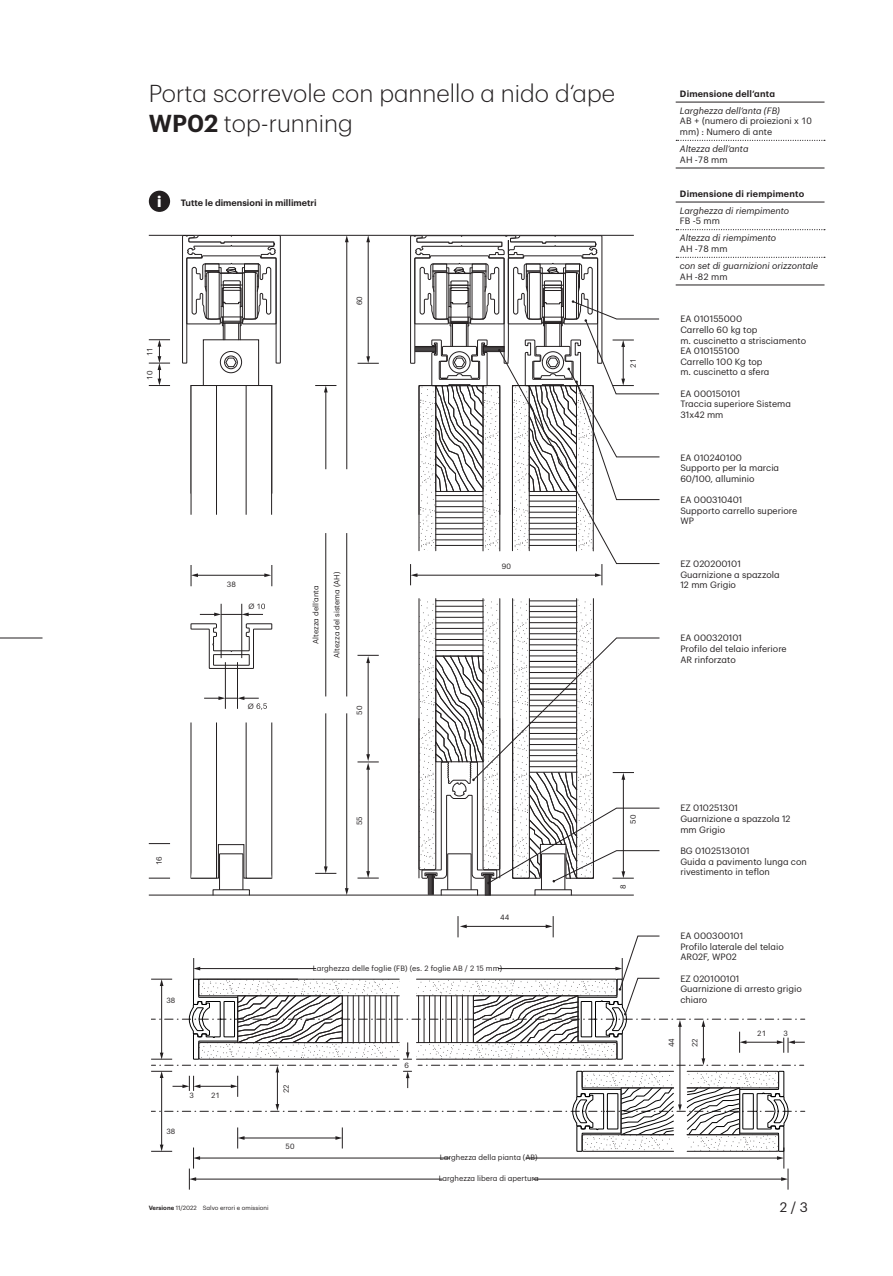
<style>
.page{position:relative;width:893px;height:1276px;background:#fff}
.page>*{position:absolute;margin:0;border:0;box-sizing:border-box;transform-origin:0 0}
.t1{font:300 24px/30px "Graphik";color:#231f20}
.t2{font:700 15px "Graphik";color:#fff}
.t3{font:13.5px "Graphik";color:#231f20}
.t4{font:9px/10.6px "Graphik";color:#231f20}
.t5{font:italic 9px "Graphik";color:#231f20}
.t6{font:600 9px "Graphik";letter-spacing:.02em;color:#231f20}
.t7{font:600 9px "Graphik";color:#231f20}
.t8{font:7.5px "Graphik";color:#231f20}
.t9{font:6px "Graphik";color:#231f20}
.s1{font-weight:600}
</style>
<div class="page">
<hr style="left:368px;top:241px;width:1px;height:117px;background:#231f20">
<svg style="left:366px;top:236px;width:4px;height:6px"></svg>
<svg style="left:358px;top:356px;width:21px;height:8px"></svg>
<hr style="left:346px;top:241px;width:1px;height:228px;background:#231f20">
<svg style="left:345px;top:236px;width:4px;height:6px"></svg>
<hr style="left:346px;top:533px;width:1px;height:163px;background:#231f20">
<hr style="left:346px;top:713px;width:1px;height:176px;background:#231f20">
<svg style="left:345px;top:888px;width:4px;height:6px"></svg>
<hr style="left:325px;top:391px;width:1px;height:78px;background:#231f20">
<svg style="left:315px;top:385px;width:21px;height:7px"></svg>
<hr style="left:325px;top:533px;width:1px;height:163px;background:#231f20">
<hr style="left:325px;top:713px;width:1px;height:154px;background:#231f20">
<svg style="left:315px;top:866px;width:21px;height:8px"></svg>
<hr style="left:149px;top:894px;width:485px;height:1px;background:#231f20">
<hr style="left:149px;top:235px;width:485px;height:1px;background:#231f20">
<hr style="left:368px;top:768px;width:1px;height:104px;background:#231f20">
<svg style="left:357px;top:871px;width:22px;height:7px"></svg>
<hr style="left:368px;top:662px;width:1px;height:93px;background:#231f20">
<svg style="left:357px;top:655px;width:22px;height:8px"></svg>
<svg style="left:357px;top:754px;width:22px;height:15px"></svg>
<div style="left:191px;top:385px;width:26px;height:130px;background:#fff;border:1px solid #231f20"></div>
<div style="left:246px;top:385px;width:26px;height:130px;background:#fff;border:1px solid #231f20"></div>
<hr style="left:197px;top:575px;width:69px;height:1px;background:#231f20">
<svg style="left:191px;top:565px;width:7px;height:21px"></svg>
<svg style="left:264px;top:565px;width:8px;height:21px"></svg>
<svg style="left:149px;top:339px;width:21px;height:47px"></svg>
<svg style="left:149px;top:843px;width:21px;height:1px"></svg>
<svg style="left:149px;top:878px;width:21px;height:1px"></svg>
<svg style="left:190px;top:623px;width:82px;height:46px"></svg>
<svg style="left:200px;top:603px;width:65px;height:13px"></svg>
<svg style="left:204px;top:696px;width:63px;height:14px"></svg>
<hr style="left:241px;top:604px;width:1px;height:54px;background:#231f20">
<hr style="left:221px;top:604px;width:1px;height:54px;background:#231f20">
<hr style="left:237px;top:662px;width:1px;height:47px;background:#231f20">
<hr style="left:225px;top:662px;width:1px;height:47px;background:#231f20">
<svg style="left:182px;top:235px;width:99px;height:259px"></svg>
<svg style="left:190px;top:722px;width:82px;height:168px"></svg>
<hr style="left:0;top:637px;width:43px;height:1px;background:#231f20">
<div style="left:149px;top:191px;width:21px;height:21px;background:#231f20;border-radius:50%"></div>
<svg style="left:151px;top:916px;width:654px;height:273px"></svg>
<svg style="left:418px;top:598px;width:242px;height:297px"></svg>
<svg style="left:410px;top:235px;width:250px;height:350px"></svg>
<hr style="left:676px;top:102px;width:148px;height:1px;background:#231f20">
<hr style="left:676px;top:168px;width:148px;height:1px;background:#231f20">
<hr style="left:676px;top:202px;width:148px;height:1px;background:#231f20">
<hr style="left:676px;top:285px;width:148px;height:1px;background:#231f20">
<svg style="left:676px;top:140px;width:149px;height:1px"></svg>
<svg style="left:676px;top:229px;width:149px;height:1px"></svg>
<svg style="left:676px;top:257px;width:149px;height:1px"></svg>
<p class="t1" style="left:149px;top:77px;width:468px">Porta scorrevole con pannello a nido d‘ape<br><span class="s1">WP02</span> top-running</p>
<p class="t6" style="left:680px;top:87px;width:97px">Dimensione dell‘anta</p>
<p class="t5" style="left:680px;top:104px;width:102px">Larghezza dell‘anta (FB)</p>
<p class="t4" style="left:680px;top:115px;width:134px">AB + (numero di proiezioni x 10 mm) : Numero di ante</p>
<p class="t5" style="left:680px;top:142px;width:70px">Altezza dell‘anta</p>
<p class="t4" style="left:680px;top:153px;width:49px">AH -78 mm</p>
<p class="t6" style="left:680px;top:186px;width:126px">Dimensione di riempimento</p>
<p class="t5" style="left:680px;top:204px;width:111px">Larghezza di riempimento</p>
<p class="t4" style="left:680px;top:215px;width:42px">FB -5 mm</p>
<p class="t5" style="left:680px;top:231px;width:98px">Altezza di riempimento</p>
<p class="t4" style="left:680px;top:243px;width:49px">AH -78 mm</p>
<p class="t5" style="left:680px;top:259px;width:140px">con set di guarnizioni orizzontale</p>
<p class="t4" style="left:680px;top:270px;width:49px">AH -82 mm</p>
<p class="t2" style="left:157px;top:190px;width:6px">i</p>
<p class="t7" style="left:181px;top:196px;width:137px">Tutte le dimensioni in millimetri</p>
<p class="t8" style="left:144px;top:356px;width:10px;rotate:-90deg">11</p>
<p class="t8" style="left:144px;top:380px;width:10px;rotate:-90deg">10</p>
<p class="t8" style="left:354px;top:305px;width:10px;rotate:-90deg">60</p>
<p class="t8" style="left:227px;top:579px;width:10px">38</p>
<p class="t8" style="left:248px;top:601px;width:8px">Ø</p>
<p class="t8" style="left:248px;top:700px;width:8px">Ø</p>
<p class="t8" style="left:310px;top:644px;width:60px;rotate:-90deg">Altezza dell‘anta</p>
<p class="t8" style="left:331px;top:657px;width:87px;rotate:-90deg">Altezza del sistema (AH)</p>
<p class="t8" style="left:354px;top:714px;width:10px;rotate:-90deg">50</p>
<p class="t8" style="left:502px;top:561px;width:10px">90</p>
<p class="t8" style="left:154px;top:865px;width:10px;rotate:-90deg">16</p>
<p class="t8" style="left:166px;top:994px;width:10px">38</p>
<p class="t8" style="left:166px;top:1126px;width:10px">38</p>
<p class="t8" style="left:189px;top:1089px;width:6px">3</p>
<p class="t8" style="left:211px;top:1089px;width:10px">21</p>
<p class="t8" style="left:354px;top:825px;width:10px;rotate:-90deg">55</p>
<p class="t8" style="left:500px;top:912px;width:10px">44</p>
<p class="t8" style="left:313px;top:962px;width:191px">Larghezza delle foglie (FB) (es. 2 foglie AB / 2 15 mm)</p>
<p class="t8" style="left:281px;top:1093px;width:10px;rotate:-90deg">22</p>
<p class="t8" style="left:286px;top:1141px;width:10px">50</p>
<p class="t8" style="left:405px;top:1059px;width:6px">6</p>
<p class="t8" style="left:440px;top:1151px;width:99px">Larghezza della pianta (AB)</p>
<p class="t8" style="left:439px;top:1173px;width:102px">Larghezza libera di apertura</p>
<p class="t8" style="left:627px;top:367px;width:10px;rotate:-90deg">21</p>
<p class="t4" style="left:680px;top:313px;width:63px">EA 010155000</p>
<p class="t4" style="left:680px;top:323px;width:79px">Carrello 60 kg top</p>
<p class="t4" style="left:680px;top:334px;width:127px">m. cuscinetto a strisciamento</p>
<p class="t4" style="left:680px;top:345px;width:61px">EA 010155100</p>
<p class="t4" style="left:680px;top:355px;width:84px">Carrello 100 Kg top</p>
<p class="t4" style="left:680px;top:366px;width:91px">m. cuscinetto a sfera</p>
<p class="t4" style="left:680px;top:387px;width:62px">EA 000150101</p>
<p class="t4" style="left:680px;top:398px;width:112px">Traccia superiore Sistema<br>31x42 mm</p>
<p class="t4" style="left:680px;top:451px;width:63px">EA 010240100</p>
<p class="t4" style="left:680px;top:462px;width:100px">Supporto per la marcia</p>
<p class="t4" style="left:680px;top:472px;width:76px">60/100, alluminio</p>
<p class="t4" style="left:680px;top:494px;width:64px">EA 000310401</p>
<p class="t4" style="left:680px;top:504px;width:118px">Supporto carrello superiore<br>WP</p>
<p class="t4" style="left:680px;top:557px;width:62px">EZ 020200101</p>
<p class="t4" style="left:680px;top:568px;width:101px">Guarnizione a spazzola</p>
<p class="t4" style="left:680px;top:579px;width:57px">12 mm Grigio</p>
<p class="t4" style="left:680px;top:632px;width:63px">EA 000320101</p>
<p class="t4" style="left:680px;top:642px;width:108px">Profilo del telaio inferiore</p>
<p class="t4" style="left:680px;top:653px;width:57px">AR rinforzato</p>
<p class="t8" style="left:627px;top:823px;width:10px;rotate:-90deg">50</p>
<p class="t8" style="left:617px;top:889px;width:6px;rotate:-90deg">8</p>
<p class="t4" style="left:680px;top:802px;width:59px">EZ 010251301</p>
<p class="t4" style="left:680px;top:812px;width:112px">Guarnizione a spazzola 12 mm Grigio</p>
<p class="t4" style="left:680px;top:844px;width:71px">BG 01025130101</p>
<p class="t4" style="left:680px;top:855px;width:128px">Guida a pavimento lunga con rivestimento in teflon</p>
<p class="t4" style="left:680px;top:929px;width:64px">EA 000300101</p>
<p class="t4" style="left:680px;top:940px;width:105px">Profilo laterale del telaio</p>
<p class="t4" style="left:680px;top:951px;width:58px">AR02F, WP02</p>
<p class="t4" style="left:680px;top:972px;width:61px">EZ 020100101</p>
<p class="t4" style="left:680px;top:983px;width:123px">Guarnizione di arresto grigio chiaro</p>
<p class="t8" style="left:666px;top:1047px;width:10px;rotate:-90deg">44</p>
<p class="t8" style="left:689px;top:1047px;width:10px;rotate:-90deg">22</p>
<p class="t8" style="left:757px;top:1028px;width:10px">21</p>
<p class="t8" style="left:784px;top:1027px;width:6px">3</p>
<p class="t9" style="left:149px;top:1203px;width:121px"><span class="s1">Versione</span> 11/2022 Salvo errori e omissioni</p>
<h3 class="t3" style="left:780px;top:1197px;width:30px">2 / 3</h3>
</div>
